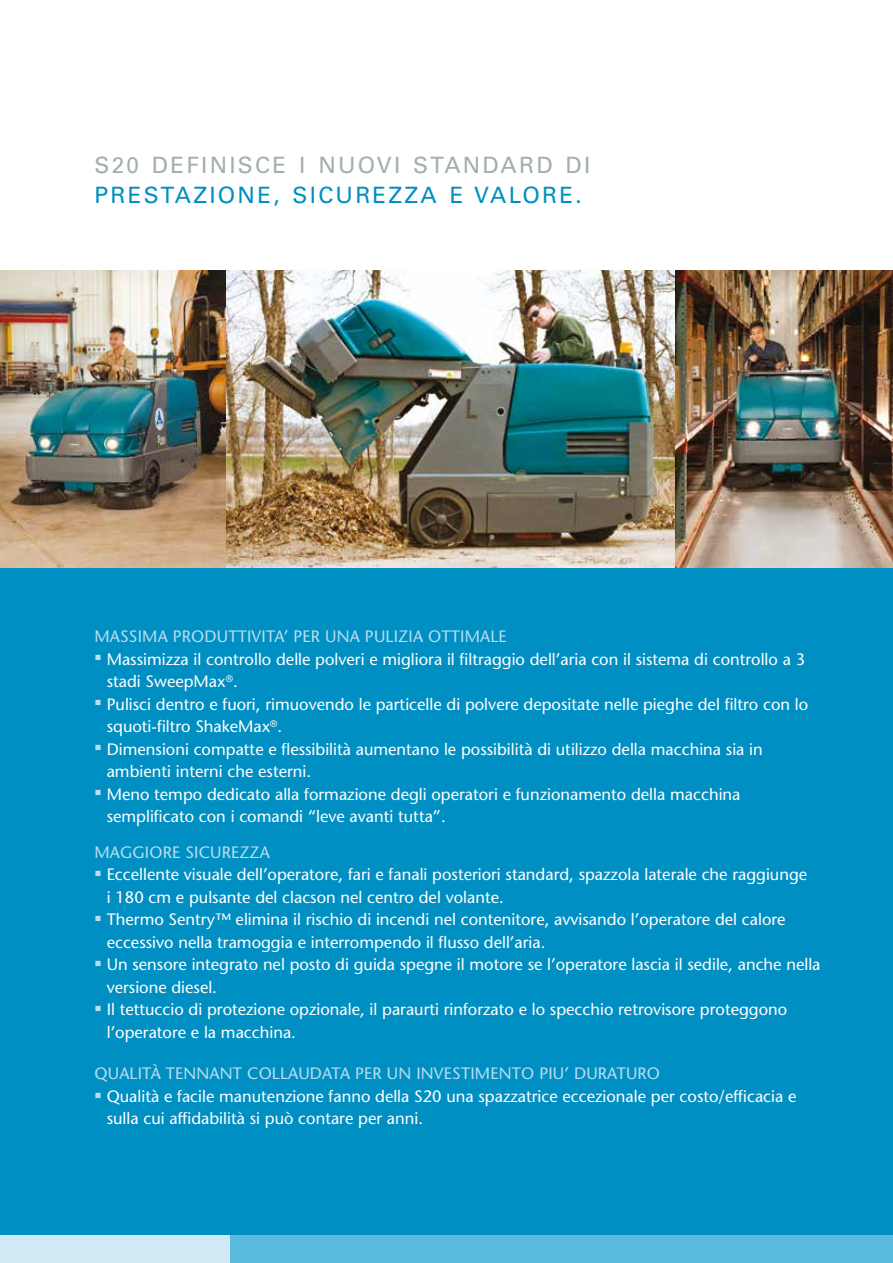
<style>
.page{position:relative;width:893px;height:1263px;background:#fff}
.page>*{position:absolute;margin:0;border:0;box-sizing:border-box;transform-origin:0 0}
.t1{font:22.5px "Univers LT Std";letter-spacing:.1em;color:#008fc3}
.t2{font:22.5px "Univers LT Std";letter-spacing:.1em;color:#a1afae}
.t3{font:500 16.5px/22.5px "Stone Sans Std";color:#fff}
.t4{font:500 16.5px "Stone Sans Std";letter-spacing:.01em;color:#b8ddef}
.s1{font-family:"Minion Pro";font-weight:400;font-size:18px;color:#b8ddef}
</style>
<div class="page">
<div style="left:0;top:271px;width:893px;height:992px;background:#008fc3"></div>
<div style="left:216px;top:1236px;width:677px;height:27px;background:#59badd"></div>
<div style="left:0;top:1236px;width:230px;height:27px;background:#d1e9f5"></div>
<img style="left:0;top:271px;width:226px;height:297px">
<img style="left:226px;top:271px;width:450px;height:297px">
<img style="left:676px;top:271px;width:217px;height:297px">
<h1 class="t2" style="left:94px;top:151px;width:497px">S20 DEFINISCE I NUOVI STANDARD DI</h1>
<h1 class="t1" style="left:94px;top:181px;width:489px">PRESTAZIONE, SICUREZZA E VALORE.</h1>
<p class="t4" style="left:94px;top:627px;width:414px">MASSIMA PRODUTTIVITA’ PER UNA PULIZIA OTTIMALE</p>
<p class="t3" style="left:107px;top:648px;width:700px;text-indent:-12px"><span class="s1">■</span> Massimizza il controllo delle polveri e migliora il filtraggio dell’aria con il sistema di controllo a 3 stadi SweepMax<sup>®</sup>.</p>
<p class="t3" style="left:107px;top:693px;width:703px;text-indent:-12px"><span class="s1">■</span> Pulisci dentro e fuori, rimuovendo le particelle di polvere depositate nelle pieghe del filtro con lo squoti-filtro ShakeMax<sup>®</sup>.</p>
<p class="t3" style="left:107px;top:738px;width:658px;text-indent:-12px"><span class="s1">■</span> Dimensioni compatte e flessibilità aumentano le possibilità di utilizzo della macchina sia in ambienti interni che esterni.</p>
<p class="t3" style="left:107px;top:783px;width:635px;text-indent:-12px"><span class="s1">■</span> Meno tempo dedicato alla formazione degli operatori e funzionamento della macchina semplificato con i comandi “leve avanti tutta”.</p>
<p class="t4" style="left:94px;top:842px;width:177px">MAGGIORE SICUREZZA</p>
<p class="t3" style="left:107px;top:863px;width:702px;text-indent:-12px"><span class="s1">■</span> Eccellente visuale dell’operatore, fari e fanali posteriori standard, spazzola laterale che raggiunge i 180 cm e pulsante del clacson nel centro del volante.</p>
<p class="t3" style="left:107px;top:908px;width:680px;text-indent:-12px"><span class="s1">■</span> Thermo Sentry™ elimina il rischio di incendi nel contenitore, avvisando l’operatore del calore eccessivo nella tramoggia e interrompendo il flusso dell’aria.</p>
<p class="t3" style="left:107px;top:953px;width:715px;text-indent:-12px"><span class="s1">■</span> Un sensore integrato nel posto di guida spegne il motore se l’operatore lascia il sedile, anche nella versione diesel.</p>
<p class="t3" style="left:107px;top:998px;width:682px;text-indent:-12px"><span class="s1">■</span> Il tettuccio di protezione opzionale, il paraurti rinforzato e lo specchio retrovisore proteggono l’operatore e la macchina.</p>
<p class="t4" style="left:94px;top:1064px;width:567px">QUALITÀ TENNANT COLLAUDATA PER UN INVESTIMENTO PIU’ DURATURO</p>
<p class="t3" style="left:107px;top:1085px;width:691px;text-indent:-12px"><span class="s1">■</span> Qualità e facile manutenzione fanno della S20 una spazzatrice eccezionale per costo/efficacia e sulla cui affidabilità si può contare per anni.</p>
</div>
